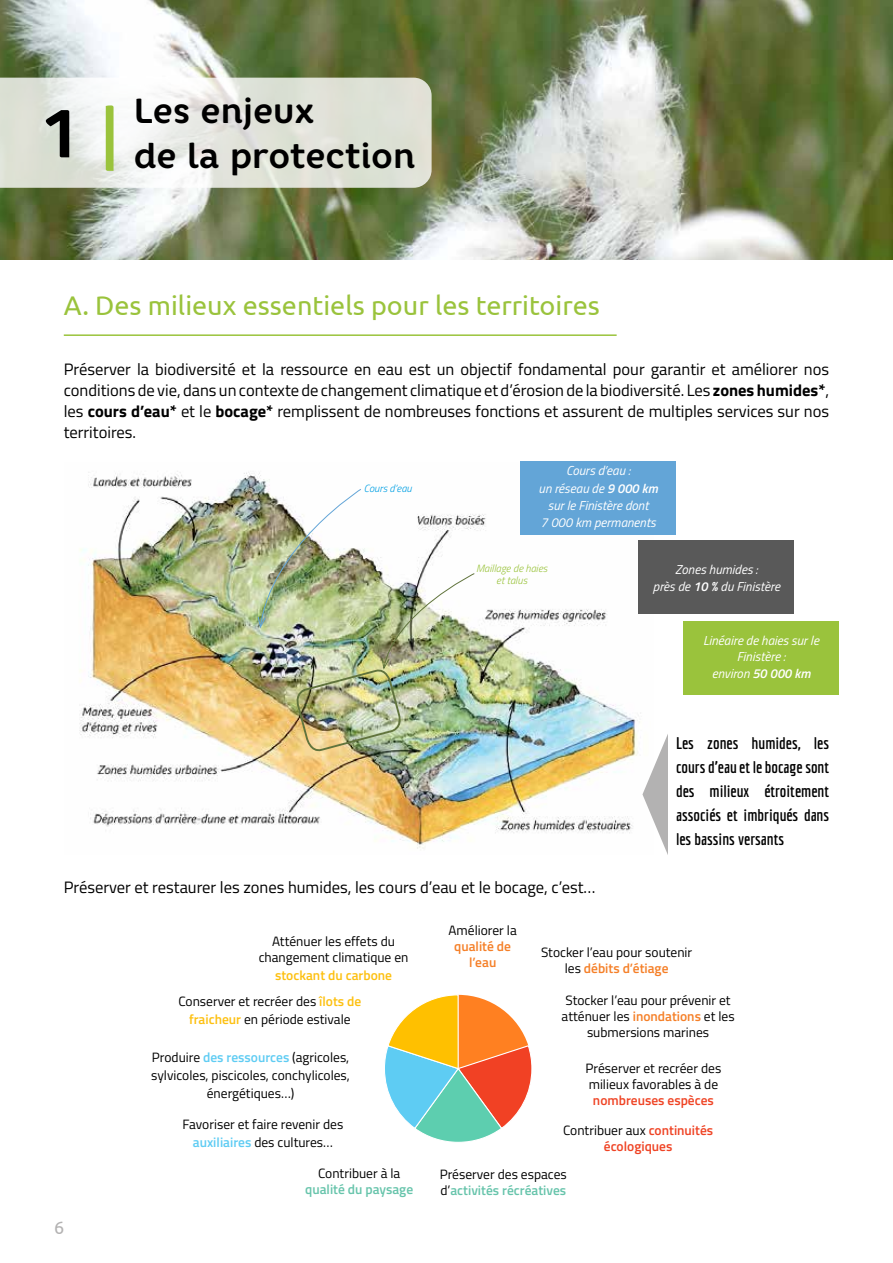
<style>
.page{position:relative;width:893px;height:1263px;background:#fff}
.page>*{position:absolute;margin:0;border:0;box-sizing:border-box;transform-origin:0 0}
.t1{font:700 67.5px "Core Rhino 65";color:#000}
.t2{font:700 34.5px/45px "Core Rhino 65";color:#000}
.t3{font:27px "Ubuntu";color:#9ac33c}
.t4{font:18px "Ubuntu";color:#b3b2b2}
.t5{font:16.5px/21px "Titillium Web";color:#000;text-align:justify}
.t6{font:700 16.5px/24px "Economica";color:#000;text-align:justify}
.t7{font:13.5px/16.2px "Titillium Web";color:#000;text-align:center}
.t8{font:600 13.5px/16.2px "Titillium Web";color:#ef4324;text-align:center}
.t9{font:600 13.5px/26px "Titillium Web";color:#fdc010}
.t10{font:600 13.5px "Titillium Web";color:#67c4ab}
.t11{font:600 13.5px/16.2px "Titillium Web";color:#f57f27;text-align:center}
.t12{font:italic 13.05px/16.8px "Titillium Web";color:#fff;text-align:center}
.t13{font:italic 300 10.5px/12px "Titillium Web";color:#9ac33c;text-align:center}
.t14{font:italic 300 10.5px "Titillium Web";color:#009fe3}
.s1{color:#9ac33c}
.s2{font-weight:700}
.s3{font-weight:600}
.s4{font-weight:400;color:#000}
.s5{font-weight:600;color:#fdc010}
.s6{font-weight:600;color:#5fccf3}
.s7{font-weight:600;color:#f57f27}
.s8{font-weight:600;color:#67c4ab}
</style>
<div class="page">
<img style="left:0;top:0;width:893px;height:259px">
<img style="left:79px;top:471px;width:574px;height:378px">
<img style="left:257px;top:488px;width:218px;height:267px">
<hr style="left:64px;top:334px;width:553px;height:2px;background:#9ac33c">
<div style="left:520px;top:461px;width:156px;height:73px;background:#63a5d7"></div>
<div style="left:639px;top:540px;width:155px;height:74px;background:#595959"></div>
<div style="left:683px;top:621px;width:156px;height:73px;background:#9ac33c"></div>
<svg style="left:642px;top:733px;width:26px;height:122px"></svg>
<svg style="left:385px;top:994px;width:147px;height:148px"></svg>
<svg style="left:0;top:78px;width:432px;height:110px;fill:#e0e2d8"></svg>
<h1 class="t1" style="left:38px;top:90px;width:84px">1 <span class="s1">|</span></h1>
<h2 class="t2" style="left:134px;top:88px;width:283px">Les enjeux<br>de la protection</h2>
<h3 class="t3" style="left:64px;top:289px;width:538px">A. Des milieux essentiels pour les territoires</h3>
<p class="t5" style="left:64px;top:358px;width:767px">Préserver la biodiversité et la ressource en eau est un objectif fondamental pour garantir et améliorer nos conditions de vie, dans un contexte de changement climatique et d’érosion de la biodiversité. Les <span class="s2">zones humides*</span>, les <span class="s2">cours d’eau*</span> et le <span class="s2">bocage*</span> remplissent de nombreuses fonctions et assurent de multiples services sur nos territoires.</p>
<p class="t14" style="left:364px;top:481px;width:50px">Cours d’eau</p>
<p class="t12" style="left:539px;top:461px;width:121px;line-height:18.1px">Cours d’eau :<br>un réseau de <span class="s3">9 000 km</span></p>
<p class="t12" style="left:541px;top:497px;width:117px">sur le Finistère dont<br>7 000 km permanents</p>
<p class="t12" style="left:653px;top:561px;width:129px">Zones humides :<br>près de <span class="s3">10 %</span> du Finistère</p>
<p class="t13" style="left:476px;top:562px;width:73px">Maillage de haies et talus</p>
<p class="t12" style="left:703px;top:631px;width:117px">Linéaire de haies sur le<br>Finistère :<br>environ <span class="s3">50 000 km</span></p>
<p class="t6" style="left:676px;top:731px;width:155px">Les zones humides, les cours d’eau et le bocage sont des milieux étroitement associés et imbriqués dans les bassins versants</p>
<p class="t5" style="left:64px;top:875px;width:533px">Préserver et restaurer les zones humides, les cours d’eau et le bocage, c’est…</p>
<h3 class="t4" style="left:54px;top:1217px;width:12px">6</h3>
<p class="t7" style="left:259px;top:932px;width:151px">Atténuer les effets du changement climatique en</p>
<p class="t9" style="left:178px;top:961px;width:215px;text-indent:97px">stockant du carbone<br><span class="s4">Conserver et recréer des</span> îlots de</p>
<p class="t7" style="left:189px;top:1010px;width:163px"><span class="s5">fraicheur</span> en période estivale</p>
<p class="t7" style="left:151px;top:1047px;width:200px;line-height:18px">Produire <span class="s6">des ressources</span> (agricoles, sylvicoles, piscicoles, conchylicoles, énergétiques…)</p>
<p class="t7" style="left:183px;top:1115px;width:162px;line-height:18px">Favoriser et faire revenir des <span class="s6">auxiliaires</span> des cultures…</p>
<p class="t7" style="left:318px;top:1165px;width:84px">Contribuer à la</p>
<p class="t10" style="left:305px;top:1179px;width:109px">qualité du paysage</p>
<p class="t7" style="left:449px;top:921px;width:70px">Améliorer la</p>
<p class="t11" style="left:454px;top:937px;width:58px">qualité de l’eau</p>
<p class="t7" style="left:541px;top:943px;width:153px">Stocker l’eau pour soutenir les <span class="s7">débits d’étiage</span></p>
<p class="t7" style="left:562px;top:991px;width:175px">Stocker l’eau pour prévenir et atténuer les <span class="s7">inondations</span> et les submersions marines</p>
<p class="t7" style="left:586px;top:1059px;width:137px;text-align:left">Préserver et recréer des milieux favorables à de</p>
<p class="t8" style="left:593px;top:1091px;width:122px">nombreuses espèces</p>
<p class="t8" style="left:563px;top:1121px;width:152px"><span class="s4">Contribuer aux</span> continuités écologiques</p>
<p class="t7" style="left:440px;top:1166px;width:129px;text-align:left">Préserver des espaces d’<span class="s8">activités récréatives</span></p>
</div>
